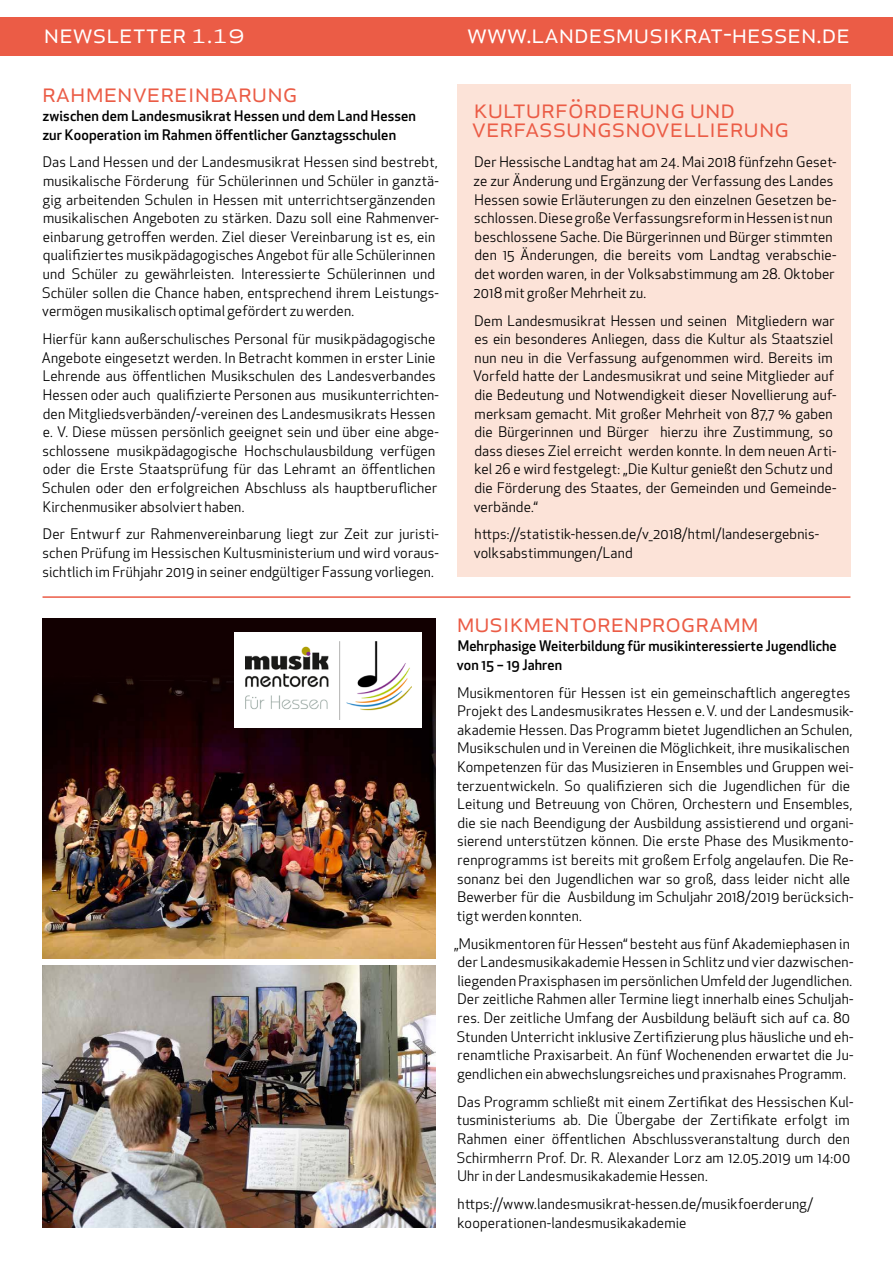
<style>
.page{position:relative;width:893px;height:1263px;background:#fff}
.page>*{position:absolute;margin:0;border:0;box-sizing:border-box;transform-origin:0 0}
.t1{font:27px "Apex New";color:#eb5c46}
.t2{font:27px "Apex New";color:#fff}
.t3{font:14.25px/18.6px "Apex New";letter-spacing:.015em;color:#000}
.t4{font:500 14.25px/18.6px "Apex New";letter-spacing:.01em;color:#000}
</style>
<div class="page">
<div style="left:457px;top:84px;width:393px;height:493px;background:#fce3d8"></div>
<div style="left:0;top:17px;width:893px;height:39px;background:#eb5c46"></div>
<hr style="left:43px;top:596px;width:807px;height:2px;background:#eb5c46">
<img style="left:43px;top:966px;width:393px;height:262px">
<div style="left:43px;top:618px;width:393px;height:340px;background:#120001"></div>
<img style="left:43px;top:670px;width:393px;height:288px">
<div style="left:235px;top:632px;width:187px;height:96px;background:#fff"></div>
<img style="left:245px;top:641px;width:167px;height:78px">
<h1 class="t2" style="left:44px;top:16px;width:202px">newsletter 1.19</h1>
<h1 class="t2" style="left:467px;top:16px;width:384px">www.landesmusikrat-hessen.de</h1>
<h1 class="t1" style="left:42px;top:75px;width:257px">Rahmenvereinbarung</h1>
<p class="t4" style="left:43px;top:106px;width:375px">zwischen dem Landesmusikrat Hessen und dem Land Hessen zur Kooperation im Rahmen öffentlicher Ganztagsschulen</p>
<p class="t3" style="left:42px;top:153px;width:398px">Das Land Hessen und der Landesmusikrat Hessen sind bestrebt, musikalische Förderung für Schülerinnen und Schüler in ganztä&shy;gig arbeitenden Schulen in Hessen mit unterrichtsergänzenden musikalischen Angeboten zu stärken. Dazu soll eine Rahmenver&shy;einbarung getroffen werden. Ziel dieser Vereinbarung ist es, ein qualifiziertes musikpädagogisches Angebot für alle Schülerinnen und Schüler zu gewährleisten. Interessierte Schülerinnen und Schüler sollen die Chance haben, entsprechend ihrem Leistungs&shy;vermögen musikalisch optimal gefördert zu werden.</p>
<p class="t3" style="left:42px;top:330px;width:398px">Hierfür kann außerschulisches Personal für musikpädagogische Angebote eingesetzt werden. In Betracht kommen in erster Linie Lehrende aus öffentlichen Musikschulen des Landesverbandes Hessen oder auch qualifizierte Personen aus musikunterrichten&shy;den Mitgliedsverbänden/-vereinen des Landesmusikrats Hessen e. V. Diese müssen persönlich geeignet sein und über eine abge&shy;schlossene musikpädagogische Hochschulausbildung verfügen oder die Erste Staatsprüfung für das Lehramt an öffentlichen Schulen oder den erfolgreichen Abschluss als hauptberuflicher Kirchenmusiker absolviert haben.</p>
<p class="t3" style="left:43px;top:525px;width:398px;text-align:justify">Der Entwurf zur Rahmenvereinbarung liegt zur Zeit zur juristi&shy;schen Prüfung im Hessischen Kultusministerium und wird voraus&shy;sichtlich im Frühjahr 2019 in seiner endgültiger Fassung vorliegen.</p>
<h1 class="t1" style="left:474px;top:91px;width:263px">Kulturförderung und</h1>
<h1 class="t1" style="left:472px;top:110px;width:319px">Verfassungsnovellierung</h1>
<p class="t3" style="left:474px;top:153px;width:364px">Der Hessische Landtag hat am 24. Mai 2018 fünfzehn Geset&shy;ze zur Änderung und Ergänzung der Verfassung des Landes Hessen sowie Erläuterungen zu den einzelnen Gesetzen be&shy;schlossen. Diese große Verfassungsreform in Hessen ist nun beschlossene Sache. Die Bürgerinnen und Bürger stimmten den 15 Änderungen, die bereits vom Landtag verabschie&shy;det worden waren, in der Volksabstimmung am 28. Oktober 2018 mit großer Mehrheit zu.</p>
<p class="t3" style="left:473px;top:311px;width:365px">Dem Landesmusikrat Hessen und seinen Mitgliedern war es ein besonderes Anliegen, dass die Kultur als Staatsziel nun neu in die Verfassung aufgenommen wird. Bereits im Vorfeld hatte der Landesmusikrat und seine Mitglieder auf die Bedeutung und Notwendigkeit dieser Novellierung auf&shy;merksam gemacht. Mit großer Mehrheit von 87,7 % gaben die Bürgerinnen und Bürger hierzu ihre Zustimmung, so dass dieses Ziel erreicht werden konnte. In dem neuen Arti&shy;kel 26 e wird festgelegt: „Die Kultur genießt den Schutz und die Förderung des Staates, der Gemeinden und Gemeinde&shy;verbände.“</p>
<p class="t3" style="left:474px;top:525px;width:347px">https://statistik-hessen.de/v_2018/html/landesergebnis&shy;volksabstimmungen/Land</p>
<h1 class="t1" style="left:457px;top:606px;width:303px">Musikmentorenprogramm</h1>
<p class="t4" style="left:457px;top:636px;width:381px">Mehrphasige Weiterbildung für musikinteressierte Jugendliche von 15 – 19 Jahren</p>
<p class="t3" style="left:457px;top:683px;width:398px">Musikmentoren für Hessen ist ein gemeinschaftlich angeregtes Projekt des Landesmusikrates Hessen e. V. und der Landesmusik&shy;akademie Hessen. Das Programm bietet Jugendlichen an Schulen, Musikschulen und in Vereinen die Möglichkeit, ihre musikalischen Kompetenzen für das Musizieren in Ensembles und Gruppen wei&shy;terzuentwickeln. So qualifizieren sich die Jugendlichen für die Leitung und Betreuung von Chören, Orchestern und Ensembles, die sie nach Beendigung der Ausbildung assistierend und organi&shy;sierend unterstützen können. Die erste Phase des Musikmento&shy;renprogramms ist bereits mit großem Erfolg angelaufen. Die Re&shy;sonanz bei den Jugendlichen war so groß, dass leider nicht alle Bewerber für die Ausbildung im Schuljahr 2018/2019 berücksich&shy;tigt werden konnten.</p>
<p class="t3" style="left:454px;top:934px;width:401px">„Musikmentoren für Hessen“ besteht aus fünf Akademiephasen in der Landesmusikakademie Hessen in Schlitz und vier dazwischen&shy;liegenden Praxisphasen im persönlichen Umfeld der Jugendlichen.<br>Der zeitliche Rahmen aller Termine liegt innerhalb eines Schuljah&shy;res. Der zeitliche Umfang der Ausbildung beläuft sich auf ca. 80<br>Stunden Unterricht inklusive Zertifizierung plus häusliche und eh&shy;renamtliche Praxisarbeit. An fünf Wochenenden erwartet die Ju&shy;gendlichen ein abwechslungsreiches und praxisnahes Programm.</p>
<p class="t3" style="left:457px;top:1092px;width:398px">Das Programm schließt mit einem Zertifikat des Hessischen Kul&shy;tusministeriums ab. Die Übergabe der Zertifikate erfolgt im Rahmen einer öffentlichen Abschlussveranstaltung durch den Schirmherrn Prof. Dr. R. Alexander Lorz am 12.05.2019 um 14:00<br>Uhr in der Landesmusikakademie Hessen.</p>
<p class="t3" style="left:458px;top:1194px;width:357px">https://www.landesmusikrat-hessen.de/musikfoerderung/ kooperationen-landesmusikakademie</p>
</div>
